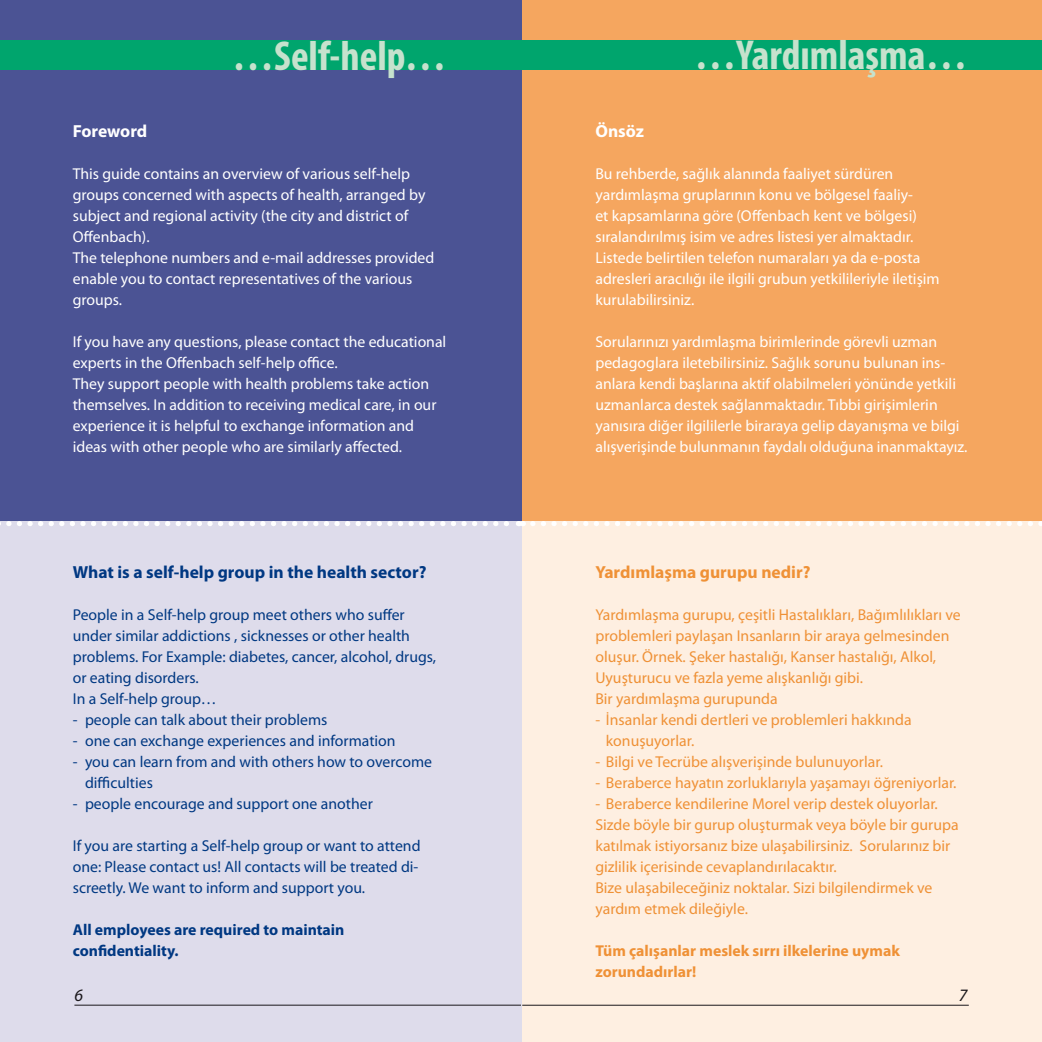
<style>
.page{position:relative;width:1042px;height:1042px;background:#fff}
.page>*{position:absolute;margin:0;border:0;box-sizing:border-box;transform-origin:0 0}
.t1{font:700 condensed 42px "Myriad Pro";color:#c6e2cd}
.t2{font:700 17.5px "Myriad Pro";color:#003882}
.t3{font:700 17.5px "Myriad Pro";color:#ef9136}
.t4{font:700 17.5px "Myriad Pro";letter-spacing:-.005em;color:#fff}
.t5{font:italic 17.5px "Myriad Pro";color:#1a171b}
.t6{font:15.75px/21px "Myriad Pro";color:#fff}
.t7{font:15.75px/21px "Myriad Pro";color:#ef9136}
.t8{font:15.75px/21px "Myriad Pro";color:#003882}
.t9{font:700 15.75px/21px "Myriad Pro";color:#ef9136}
.t10{font:700 15.75px/21px "Myriad Pro";color:#003882}
</style>
<div class="page">
<div style="left:523px;top:521px;width:519px;height:521px;background:#feefe1"></div>
<div style="left:523px;top:0;width:519px;height:521px;background:#f5a65f"></div>
<div style="left:0;top:520px;width:521px;height:522px;background:#dedceb"></div>
<hr style="left:74px;top:1004px;width:447px;height:1px;background:#1a171b">
<hr style="left:522px;top:1005px;width:447px;height:1px;background:#1a171b">
<div style="left:0;top:0;width:521px;height:521px;background:#4b5394"></div>
<div style="left:521px;top:40px;width:521px;height:29px;background:#00a56d"></div>
<div style="left:0;top:40px;width:521px;height:29px;background:#00a56d"></div>
<svg style="left:0;top:521px;width:521px;height:5px"></svg>
<svg style="left:533px;top:521px;width:509px;height:5px"></svg>
<h1 class="t1" style="left:232px;top:30px;width:216px">…Self-help…</h1>
<p class="t4" style="left:73px;top:120px;width:76px">Foreword</p>
<p class="t6" style="left:73px;top:163px;width:363px">This guide contains an overview of various self-help groups concerned with aspects of health, arranged by subject and regional activity (the city and district of Offenbach).<br>The telephone numbers and e-mail addresses provided enable you to contact representatives of the various groups.</p>
<p class="t6" style="left:73px;top:331px;width:375px">If you have any questions, please contact the educational experts in the Offenbach self-help office.<br>They support people with health problems take action themselves. I n addition to receiving medical care, in our experience it is helpful to exchange information and ideas with other people who are similarly affected.</p>
<p class="t2" style="left:73px;top:561px;width:355px">What is a self-help group in the health sector?</p>
<p class="t8" style="left:73px;top:604px;width:365px">People in a Self-help group meet others who suffer under similar addictions , sicknesses or other health problems. For Example: diabetes, cancer, alcohol, drugs, or eating disorders.<br>I n a Self-help group…</p>
<p class="t8" style="left:73px;top:709px;width:256px">- people can talk about their problems</p>
<p class="t8" style="left:73px;top:730px;width:324px">- one can exchange experiences and information</p>
<p class="t8" style="left:85px;top:751px;width:348px;text-indent:-12px">- you can learn from and with others how to overcome difficulties</p>
<p class="t8" style="left:73px;top:793px;width:301px">- people encourage and support one another</p>
<p class="t8" style="left:73px;top:835px;width:349px">If you are starting a Self-help group or want to attend one: Please contact us! All contacts will be treated di&shy;screetly. We want to inform and support you.</p>
<p class="t10" style="left:73px;top:919px;width:273px">All employees are required to maintain confidentiality.</p>
<h1 class="t1" style="left:694px;top:29px;width:275px">…Yardımlaşma…</h1>
<p class="t4" style="left:595px;top:120px;width:50px">Önsöz</p>
<p class="t6" style="left:595px;top:163px;width:346px">Bu rehberde, sağlık alanında faaliyet sürdüren yardımlaşma gruplarının konu ve bölgesel faaliy-<br>et kapsamlarına göre (Offenbach kent ve bölgesi) sıralandırılmış isim ve adres listesi yer almaktadır.<br>Listede belirtilen telefon numaraları ya da e-posta adresleri aracılığı ile ilgili grubun yetkilileriyle iletişim kurulabilirsiniz.</p>
<p class="t6" style="left:595px;top:331px;width:374px">Sorularınızı yardımlaşma birimlerinde görevli uzman pedagoglara iletebilirsiniz. Sağlık sorunu bulunan ins&shy;anlara kendi başlarına aktif olabilmeleri yönünde yetkili uzmanlarca destek sağlanmaktadır. Tıbbi girişimlerin yanısıra diğer ilgililerle biraraya gelip dayanışma ve bilgi alışverişinde bulunmanın faydalı olduğuna inanmaktayız.</p>
<p class="t3" style="left:595px;top:561px;width:217px">Yardımlaşma gurupu nedir?</p>
<p class="t7" style="left:595px;top:604px;width:367px">Yardımlaşma gurupu, çeşitli Hastalıkları, Bağımlılıkları ve problemleri paylaşan I nsanların bir araya gelmesinden oluşur. Örnek. Şeker hastalığı, Kanser hastalığı, Alkol, Uyuşturucu ve fazla yeme alışkanlığı gibi.<br>Bir yardımlaşma gurupunda</p>
<p class="t7" style="left:606px;top:709px;width:307px;text-indent:-11px">- İnsanlar kendi dertleri ve problemleri hakkında konuşuyorlar.</p>
<p class="t7" style="left:595px;top:751px;width:289px">- Bilgi ve Tecrübe alışverişinde bulunuyorlar.</p>
<p class="t7" style="left:595px;top:772px;width:363px">- Beraberce hayatın zorluklarıyla yaşamayı öğreniyorlar.</p>
<p class="t7" style="left:595px;top:793px;width:365px">- Beraberce kendilerine Morel verip destek oluyorlar.<br>Sizde böyle bir gurup oluşturmak veya böyle bir gurupa katılmak istiyorsanız bize ulaşabilirsiniz. Sorularınız bir gizlilik içerisinde cevaplandırılacaktır.<br>Bize ulaşabileceğiniz noktalar. Sizi bilgilendirmek ve yardım etmek dileğiyle.</p>
<p class="t9" style="left:595px;top:940px;width:306px">Tüm çalışanlar meslek sırrı ilkelerine uymak zorundadırlar!</p>
<p class="t5" style="left:74px;top:984px;width:10px">6</p>
<p class="t5" style="left:959px;top:984px;width:10px">7</p>
</div>
